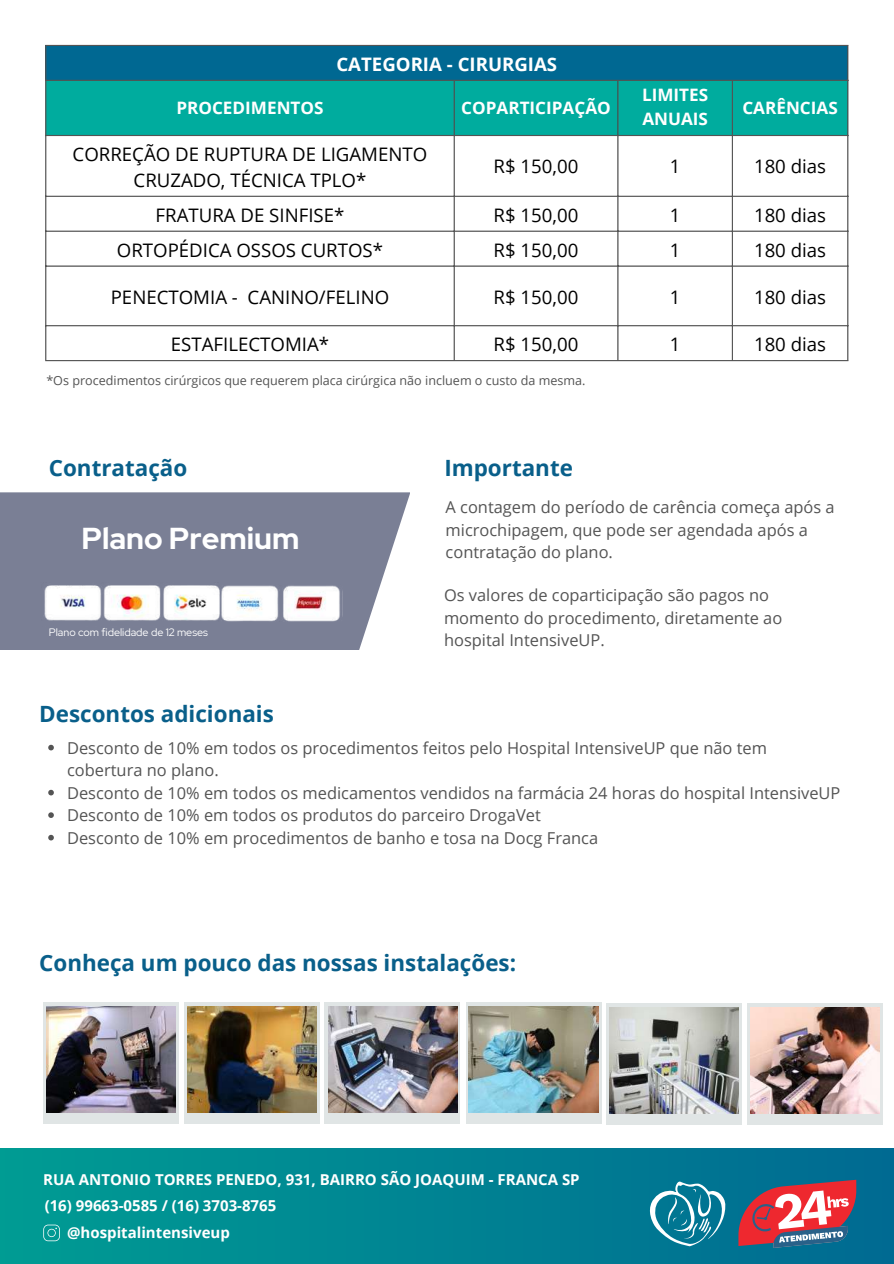
<style>
.page{position:relative;width:894px;height:1264px;background:#fff}
.page>*{position:absolute;margin:0;border:0;box-sizing:border-box;transform-origin:0 0}
.t1{font:700 30.15px "Red Hat Display";color:#fff}
.t2{font:700 22.35px "Open Sans";color:#095f8a}
.t3{font:18.6px/25.8px "Open Sans";color:#000;text-align:center}
.t4{font:700 18.6px "Open Sans";color:#fff}
.t5{font:700 17.1px/23.7px "Open Sans";color:#fff}
.t6{font:16.35px/22.5px "Open Sans";color:#545454}
.t7{font:700 15px/25.7px "Open Sans";color:#fff}
.t8{font:12.6px "Open Sans";color:#545454}
.t9{font:10.8px "Red Hat Display";color:#fff}
</style>
<div class="page">
<div style="left:45px;top:45px;width:802px;height:36px;background:#006892"></div>
<div style="left:46px;top:81px;width:801px;height:54px;background:#00ac9e"></div>
<hr style="left:45px;top:46px;width:1px;height:314px;background:#545454">
<hr style="left:453px;top:81px;width:1px;height:279px;background:#545454">
<hr style="left:617px;top:81px;width:1px;height:279px;background:#545454">
<hr style="left:731px;top:81px;width:1px;height:279px;background:#545454">
<hr style="left:847px;top:46px;width:1px;height:314px;background:#545454">
<hr style="left:45px;top:45px;width:803px;height:1px;background:#545454">
<hr style="left:45px;top:80px;width:803px;height:1px;background:#545454">
<hr style="left:45px;top:135px;width:803px;height:1px;background:#545454">
<hr style="left:45px;top:196px;width:803px;height:1px;background:#545454">
<hr style="left:45px;top:230px;width:803px;height:2px;background:#545454">
<hr style="left:45px;top:265px;width:803px;height:1px;background:#545454">
<hr style="left:45px;top:325px;width:803px;height:1px;background:#545454">
<hr style="left:45px;top:360px;width:803px;height:1px;background:#545454">
<div style="left:0;top:1148px;width:893px;height:115px;background:linear-gradient(to right,#009c93,#006a92)"></div>
<svg style="left:649px;top:1181px;width:76px;height:65px;background:#3591a8"></svg>
<svg style="left:738px;top:1179px;width:118px;height:68px;background:#a36575"></svg>
<svg style="left:43px;top:1224px;width:17px;height:17px"></svg>
<div style="left:43px;top:1002px;width:135px;height:121px;background:#e0e5e5"></div>
<img style="left:46px;top:1006px;width:130px;height:106px">
<div style="left:184px;top:1002px;width:135px;height:121px;background:#e0e5e5"></div>
<img style="left:187px;top:1006px;width:130px;height:106px">
<div style="left:325px;top:1002px;width:134px;height:121px;background:#e0e5e5"></div>
<img style="left:328px;top:1006px;width:129px;height:106px">
<div style="left:466px;top:1002px;width:135px;height:121px;background:#e0e5e5"></div>
<img style="left:468px;top:1006px;width:130px;height:106px">
<div style="left:606px;top:1002px;width:135px;height:122px;background:#e0e5e5"></div>
<img style="left:609px;top:1007px;width:129px;height:106px">
<div style="left:747px;top:1002px;width:135px;height:122px;background:#e0e5e5"></div>
<img style="left:750px;top:1007px;width:129px;height:106px">
<svg style="left:48px;top:744px;width:6px;height:6px"></svg>
<svg style="left:48px;top:789px;width:6px;height:6px"></svg>
<svg style="left:48px;top:812px;width:6px;height:6px"></svg>
<svg style="left:48px;top:834px;width:6px;height:6px"></svg>
<svg style="left:0;top:492px;width:410px;height:158px;background:#84899d"></svg>
<img style="left:37px;top:582px;width:190px;height:44px">
<img style="left:214px;top:581px;width:128px;height:40px">
<p class="t4" style="left:336px;top:51px;width:222px">CATEGORIA - CIRURGIAS</p>
<p class="t5" style="left:176px;top:95px;width:149px">PROCEDIMENTOS</p>
<p class="t5" style="left:461px;top:95px;width:151px">COPARTICIPAÇÃO</p>
<p class="t5" style="left:642px;top:83px;width:68px">LIMITES<br>ANUAIS</p>
<p class="t5" style="left:742px;top:95px;width:97px">CARÊNCIAS</p>
<p class="t3" style="left:73px;top:141px;width:356px">CORREÇÃO DE RUPTURA DE LIGAMENTO<br>CRUZADO, TÉCNICA TPLO*</p>
<p class="t3" style="left:493px;top:153px;width:86px">R$ 150,00</p>
<p class="t3" style="left:669px;top:153px;width:12px">1</p>
<p class="t3" style="left:753px;top:153px;width:74px">180 dias</p>
<p class="t3" style="left:155px;top:201px;width:190px">FRATURA DE SINFISE*</p>
<p class="t3" style="left:493px;top:201px;width:86px">R$ 150,00</p>
<p class="t3" style="left:669px;top:201px;width:12px">1</p>
<p class="t3" style="left:753px;top:201px;width:74px">180 dias</p>
<p class="t3" style="left:117px;top:236px;width:268px">ORTOPÉDICA OSSOS CURTOS*</p>
<p class="t3" style="left:493px;top:236px;width:86px">R$ 150,00</p>
<p class="t3" style="left:669px;top:236px;width:12px">1</p>
<p class="t3" style="left:753px;top:236px;width:74px">180 dias</p>
<p class="t3" style="left:111px;top:284px;width:280px">PENECTOMIA - CANINO/FELINO</p>
<p class="t3" style="left:493px;top:284px;width:86px">R$ 150,00</p>
<p class="t3" style="left:669px;top:284px;width:12px">1</p>
<p class="t3" style="left:753px;top:284px;width:74px">180 dias</p>
<p class="t3" style="left:171px;top:331px;width:160px">ESTAFILECTOMIA*</p>
<p class="t3" style="left:493px;top:331px;width:86px">R$ 150,00</p>
<p class="t3" style="left:669px;top:331px;width:12px">1</p>
<p class="t3" style="left:753px;top:331px;width:74px">180 dias</p>
<p class="t8" style="left:46px;top:372px;width:540px">*Os procedimentos cirúrgicos que requerem placa cirúrgica não incluem o custo da mesma.</p>
<h2 class="t2" style="left:49px;top:452px;width:140px">Contratação</h2>
<h2 class="t2" style="left:444px;top:452px;width:130px">Importante</h2>
<p class="t6" style="left:445px;top:496px;width:390px">A contagem do período de carência começa após a microchipagem, que pode ser agendada após a contratação do plano.</p>
<p class="t6" style="left:444px;top:583px;width:340px">Os valores de coparticipação são pagos no momento do procedimento, diretamente ao hospital IntensiveUP.</p>
<h1 class="t1" style="left:82px;top:518px;width:219px">Plano Premium</h1>
<p class="t9" style="left:49px;top:625px;width:161px">Plano com fidelidade de 12 meses</p>
<h2 class="t2" style="left:39px;top:697px;width:236px">Descontos adicionais</h2>
<p class="t6" style="left:67px;top:736px;width:774px">Desconto de 10% em todos os procedimentos feitos pelo Hospital IntensiveUP que não tem cobertura no plano.<br>Desconto de 10% em todos os medicamentos vendidos na farmácia 24 horas do hospital IntensiveUP Desconto de 10% em todos os produtos do parceiro DrogaVet<br>Desconto de 10% em procedimentos de banho e tosa na Docg Franca</p>
<h2 class="t2" style="left:39px;top:946px;width:478px">Conheça um pouco das nossas instalações:</h2>
<p class="t7" style="left:43px;top:1166px;width:537px">RUA ANTONIO TORRES PENEDO, 931, BAIRRO SÃO JOAQUIM - FRANCA SP (16) 99663-0585 / (16) 3703-8765</p>
<p class="t7" style="left:67px;top:1219px;width:164px">@hospitalintensiveup</p>
</div>
